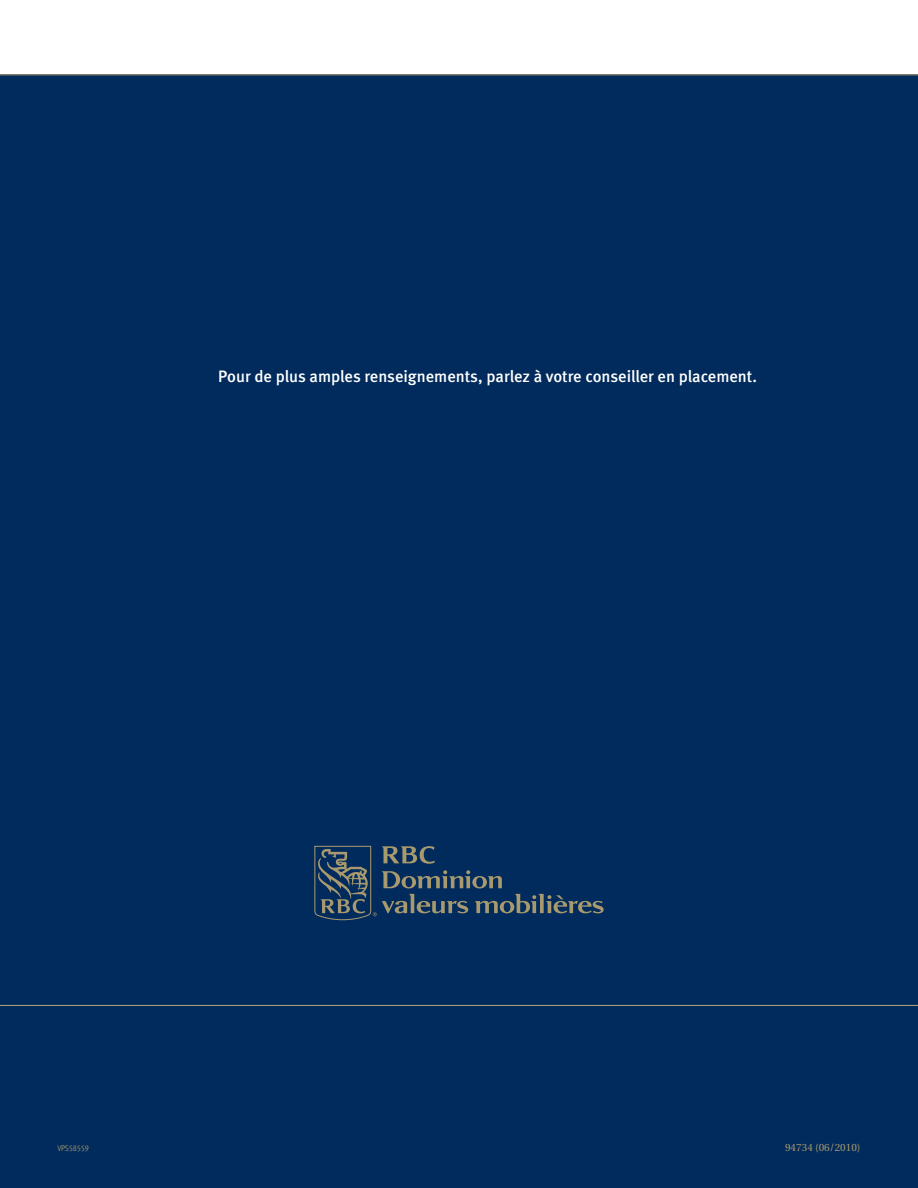
<style>
.page{position:relative;width:918px;height:1188px;background:#fff}
.page>*{position:absolute;margin:0;border:0;box-sizing:border-box;transform-origin:0 0}
.t1{font:16.5px "Meta Medium LF";color:#fff}
.t2{font:10.5px "Utopia";color:#a8996e}
.t3{font:8.25px "Meta Cond Normal LF";letter-spacing:-.015em;color:#a8996e}
</style>
<div class="page">
<div style="left:0;top:75px;width:918px;height:1113px;background:#002b5c"></div>
<hr style="left:0;top:1005px;width:918px;height:1px;background:#a8996e">
<hr style="left:0;top:74px;width:918px;height:1px;background:#a8996e">
<svg style="left:314px;top:846px;width:290px;height:74px"></svg>
<p class="t1" style="left:218px;top:367px;width:540px">Pour de plus amples renseignements, parlez à votre conseiller en placement.</p>
<p class="t3" style="left:57px;top:1143px;width:33px">VPS58559</p>
<p class="t2" style="left:785px;top:1142px;width:77px">94734 (06/2010)</p>
</div>
